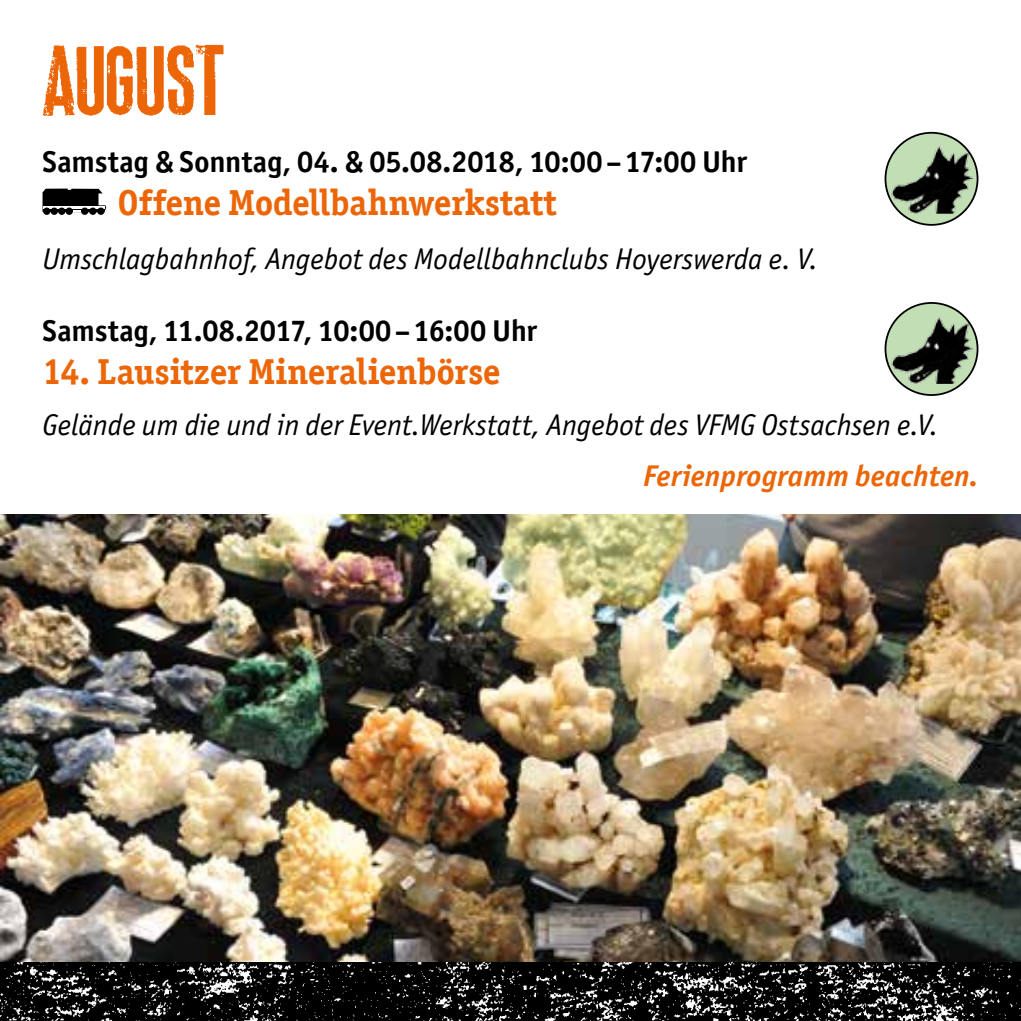
<style>
.page{position:relative;width:1021px;height:1021px;background:#fff}
.page>*{position:absolute;margin:0;border:0;box-sizing:border-box;transform-origin:0 0}
.t1{font:700 36px "Officina Ser ITC";letter-spacing:-.005em;color:#ec6608}
.t2{font:italic 30px "Officina Sans ITC Pro";color:#000}
.t3{font:700 30px "Officina San ITC";color:#000}
.t4{font:italic 700 30px "Officina Sans ITC Pro";color:#ec6608}
</style>
<div class="page">
<img style="left:0;top:514px;width:1020px;height:506px">
<img style="left:43px;top:45px;width:90px;height:71px">
<img style="left:136px;top:45px;width:58px;height:71px">
<img style="left:195px;top:44px;width:28px;height:71px">
<div style="left:43px;top:207px;width:7px;height:8px;background:#000;border-radius:50%"></div>
<div style="left:51px;top:207px;width:7px;height:8px;background:#000;border-radius:50%"></div>
<div style="left:58px;top:207px;width:7px;height:8px;background:#000;border-radius:50%"></div>
<div style="left:66px;top:207px;width:7px;height:8px;background:#000;border-radius:50%"></div>
<div style="left:81px;top:207px;width:7px;height:8px;background:#000;border-radius:50%"></div>
<div style="left:89px;top:207px;width:7px;height:8px;background:#000;border-radius:50%"></div>
<svg style="left:97px;top:207px;width:8px;height:8px"></svg>
<svg style="left:43px;top:188px;width:64px;height:24px"></svg>
<svg style="left:885px;top:133px;width:92px;height:92px"></svg>
<img style="left:890px;top:144px;width:82px;height:70px">
<div style="left:884px;top:132px;width:94px;height:94px;border:2px solid #000;border-radius:50%"></div>
<svg style="left:885px;top:303px;width:92px;height:92px"></svg>
<img style="left:890px;top:314px;width:82px;height:70px">
<div style="left:884px;top:302px;width:94px;height:94px;border:2px solid #000;border-radius:50%"></div>
<p class="t3" style="left:43px;top:143px;width:706px">Samstag &amp; Sonntag, 04. &amp; 05.08.2018, 10:00–17:00 Uhr</p>
<p class="t1" style="left:118px;top:180px;width:439px">Offene Modellbahnwerkstatt</p>
<p class="t2" style="left:43px;top:241px;width:777px">Umschlagbahnhof, Angebot des Modellbahnclubs Hoyerswerda e. V.</p>
<p class="t3" style="left:43px;top:312px;width:496px">Samstag, 11.08.2017, 10:00–16:00 Uhr</p>
<p class="t1" style="left:43px;top:350px;width:459px">14. Lausitzer Mineralienbörse</p>
<p class="t2" style="left:43px;top:408px;width:897px">Gelände um die und in der Event.Werkstatt, Angebot des VFMG Ostsachsen e.V.</p>
<p class="t4" style="left:643px;top:458px;width:336px">Ferienprogramm beachten.</p>
</div>
